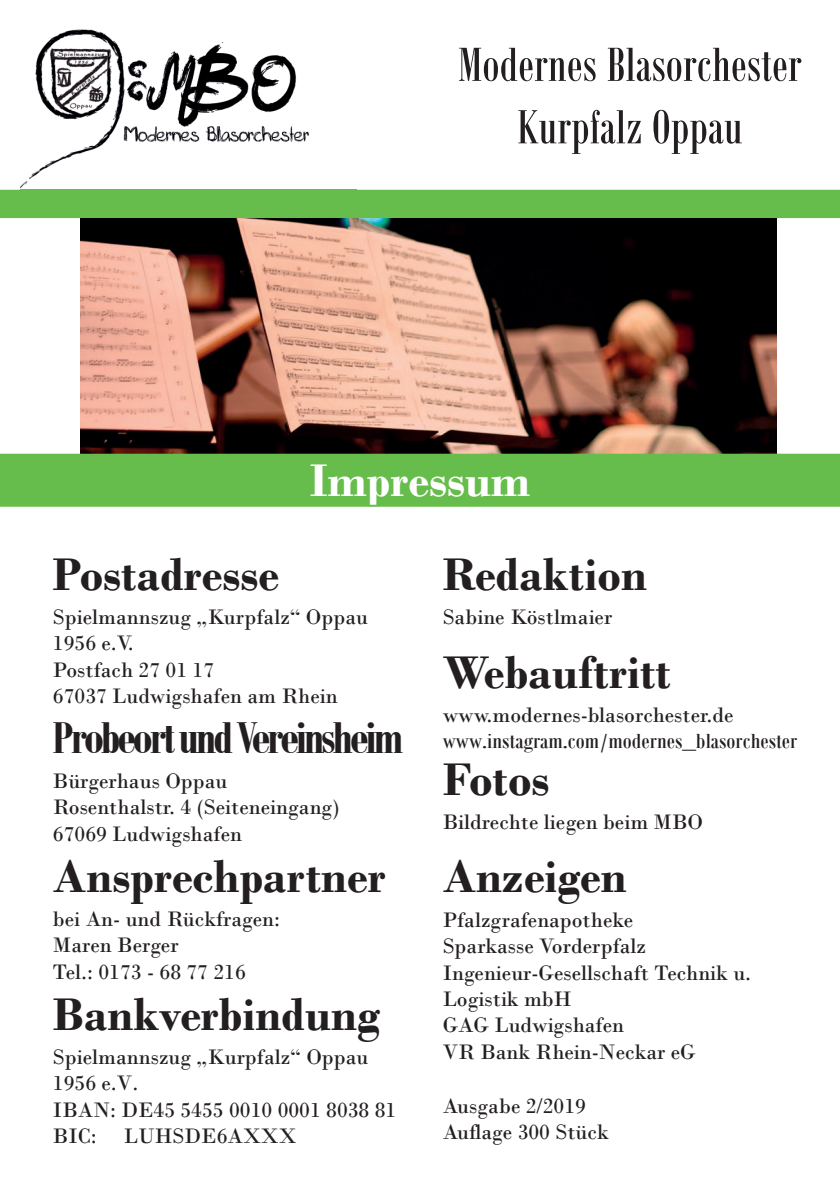
<style>
.page{position:relative;width:840px;height:1191px;background:#fff}
.page>*{position:absolute;margin:0;border:0;box-sizing:border-box;transform-origin:0 0}
.t1{font:52px/62.4px "Bodoni MT Condensed";color:#231f20;text-align:center}
.t2{font:700 48px/97.8px "Bodoni";color:#231f20}
.t3{font:700 48px "Bodoni MT Condensed";letter-spacing:-.065em;color:#231f20}
.t4{font:700 48px "Bodoni";color:#fff}
.t5{font:22px/26.4px "Bodoni";color:#231f20}
.t6{font:22px "Bodoni MT Condensed";color:#231f20;scale:1.23 1}
</style>
<div class="page">
<div style="left:0;top:191px;width:839px;height:26px;background:#67bd4c"></div>
<hr style="left:0;top:190px;width:839px;height:2px;background:#67bd4c">
<hr style="left:0;top:216px;width:839px;height:2px;background:#67bd4c">
<img style="left:81px;top:218px;width:694px;height:236px">
<img style="left:21px;top:29px;width:336px;height:161px">
<div style="left:0;top:454px;width:839px;height:53px;background:#67bd4c"></div>
<h1 class="t1" style="left:458px;top:33px;width:345px">Modernes Blasorchester<br>Kurpfalz Oppau</h1>
<h2 class="t4" style="left:309px;top:452px;width:222px">Impressum</h2>
<h2 class="t2" style="left:53px;top:525px;width:227px">Postadresse</h2>
<p class="t5" style="left:53px;top:603px;width:316px">Spielmannszug „Kurpfalz“ Oppau<br>1956 e.V.<br>Postfach 27 01 17<br>67037 Ludwigshafen am Rhein</p>
<h2 class="t3" style="left:53px;top:709px;width:351px">Probeort und Vereinsheim</h2>
<p class="t5" style="left:53px;top:767px;width:288px">Bürgerhaus Oppau<br>Rosenthalstr. 4 (Seiteneingang)<br>67069 Ludwigshafen</p>
<h2 class="t2" style="left:53px;top:827px;width:334px">Ansprechpartner</h2>
<p class="t5" style="left:53px;top:905px;width:228px">bei An- und Rückfragen:<br>Maren Berger<br>Tel.: 0173 - 68 77 216</p>
<h2 class="t2" style="left:53px;top:965px;width:329px">Bankverbindung</h2>
<p class="t5" style="left:53px;top:1043px;width:345px">Spielmannszug „Kurpfalz“ Oppau<br>1956 e.V.<br>IBAN: DE45 5455 0010 0001 8038 81<br>BIC: LUHSDE6AXXX</p>
<h2 class="t2" style="left:442px;top:525px;width:230px">Redaktion<br>Webauftritt</h2>
<p class="t5" style="left:442px;top:603px;width:171px">Sabine Köstlmaier</p>
<p class="t5" style="left:442px;top:701px;width:292px">www.modernes-blasorchester.de</p>
<p class="t6" style="left:442px;top:727px;width:290px">www.instagram.com/modernes_blasorchester</p>
<h2 class="t2" style="left:442px;top:730px;width:108px">Fotos</h2>
<p class="t5" style="left:442px;top:808px;width:262px">Bildrechte liegen beim MBO</p>
<h2 class="t2" style="left:442px;top:827px;width:185px">Anzeigen</h2>
<p class="t5" style="left:442px;top:906px;width:310px">Pfalzgrafenapotheke<br>Sparkasse Vorderpfalz<br>Ingenieur-Gesellschaft Technik u.<br>Logistik mbH<br>GAG Ludwigshafen<br>VR Bank Rhein-Neckar eG</p>
<p class="t5" style="left:442px;top:1092px;width:168px">Ausgabe 2/2019<br>Auflage 300 Stück</p>
</div>
